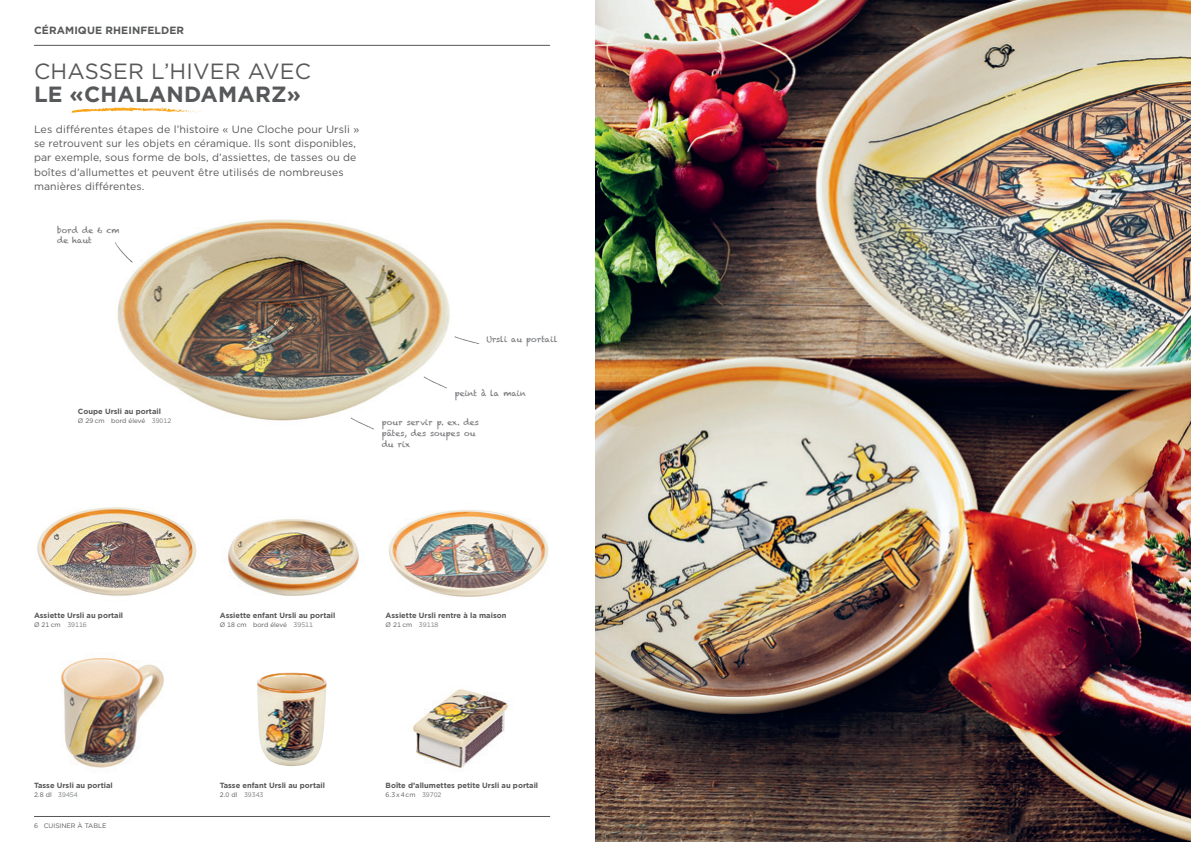
<style>
.page{position:relative;width:1191px;height:842px;background:#fff}
.page>*{position:absolute;margin:0;border:0;box-sizing:border-box;transform-origin:0 0}
.t1{font:22px "Gotham";letter-spacing:.01em;color:#57585a}
.t2{font:700 22px "Gotham";letter-spacing:.01em;color:#57585a}
.t3{font:10.5px/14.2px "Gotham";letter-spacing:.01em;color:#57585a}
.t4{font:700 10.5px "Gotham";letter-spacing:.01em;color:#57585a}
.t5{font:8px/10.6px "Chalkduster";color:#76787b}
.t6{font:700 7.5px "Gotham";color:#57585a}
.t7{font:6.5px "Gotham";color:#57585a}
.s1{color:#76787b}
</style>
<div class="page">
<img style="left:37px;top:507px;width:160px;height:89px">
<img style="left:228px;top:519px;width:131px;height:77px">
<img style="left:61px;top:658px;width:103px;height:110px">
<img style="left:257px;top:672px;width:70px;height:94px">
<img style="left:389px;top:510px;width:160px;height:87px">
<img style="left:413px;top:689px;width:97px;height:79px">
<img style="left:117px;top:219px;width:333px;height:211px">
<img style="left:595px;top:0;width:596px;height:842px">
<svg style="left:71px;top:107px;width:130px;height:6px"></svg>
<svg style="left:423px;top:376px;width:24px;height:12px"></svg>
<svg style="left:454px;top:336px;width:25px;height:8px"></svg>
<svg style="left:350px;top:417px;width:24px;height:12px"></svg>
<svg style="left:115px;top:242px;width:18px;height:21px"></svg>
<hr style="left:34px;top:816px;width:516px;height:1px;background:#57585a">
<hr style="left:34px;top:45px;width:516px;height:1px;background:#57585a">
<p class="t4" style="left:34px;top:23px;width:152px">CÉRAMIQUE RHEINFELDER</p>
<h1 class="t1" style="left:34px;top:58px;width:279px">CHASSER L’HIVER AVEC</h1>
<h1 class="t2" style="left:34px;top:80px;width:269px">LE «CHALANDAMARZ»</h1>
<p class="t3" style="left:34px;top:122px;width:327px">Les différentes étapes de l’histoire « Une Cloche pour Ursli » se retrouvent sur les objets en céramique. Ils sont disponibles, par exemple, sous forme de bols, d’assiettes, de tasses ou de boîtes d’allumettes et peuvent être utilisés de nombreuses manières différentes.</p>
<p class="t5" style="left:57px;top:225px;width:64px">bord de 6 cm de haut</p>
<p class="t6" style="left:78px;top:407px;width:84px">Coupe Ursli au portail</p>
<p class="t7" style="left:78px;top:416px;width:95px">Ø 29 cm bord élevé <span class="s1">39012</span></p>
<p class="t5" style="left:486px;top:334px;width:73px">Ursli au portail</p>
<p class="t5" style="left:455px;top:388px;width:73px">peint à la main</p>
<p class="t5" style="left:382px;top:417px;width:99px">pour servir p. ex. des pâtes, des soupes ou du rix</p>
<p class="t6" style="left:34px;top:611px;width:91px">Assiette Ursli au portail</p>
<p class="t7" style="left:34px;top:620px;width:54px">Ø 21 cm <span class="s1">39116</span></p>
<p class="t6" style="left:34px;top:781px;width:80px">Tasse Ursli au portial</p>
<p class="t7" style="left:34px;top:790px;width:45px">2.8 dl <span class="s1">39454</span></p>
<p class="t7" style="left:34px;top:821px;width:74px">6 CUISINER À TABLE</p>
<p class="t6" style="left:220px;top:611px;width:117px">Assiette enfant Ursli au portail</p>
<p class="t7" style="left:220px;top:620px;width:95px">Ø 18 cm bord élevé <span class="s1">39511</span></p>
<p class="t6" style="left:386px;top:611px;width:122px">Assiette Ursli rentre à la maison</p>
<p class="t7" style="left:386px;top:620px;width:54px">Ø 21 cm <span class="s1">39118</span></p>
<p class="t6" style="left:220px;top:781px;width:107px">Tasse enfant Ursli au portail</p>
<p class="t7" style="left:220px;top:790px;width:45px">2.0 dl <span class="s1">39343</span></p>
<p class="t6" style="left:386px;top:781px;width:154px">Boîte d’allumettes petite Ursli au portail</p>
<p class="t7" style="left:386px;top:790px;width:57px">6.3 x 4 cm <span class="s1">39702</span></p>
</div>
